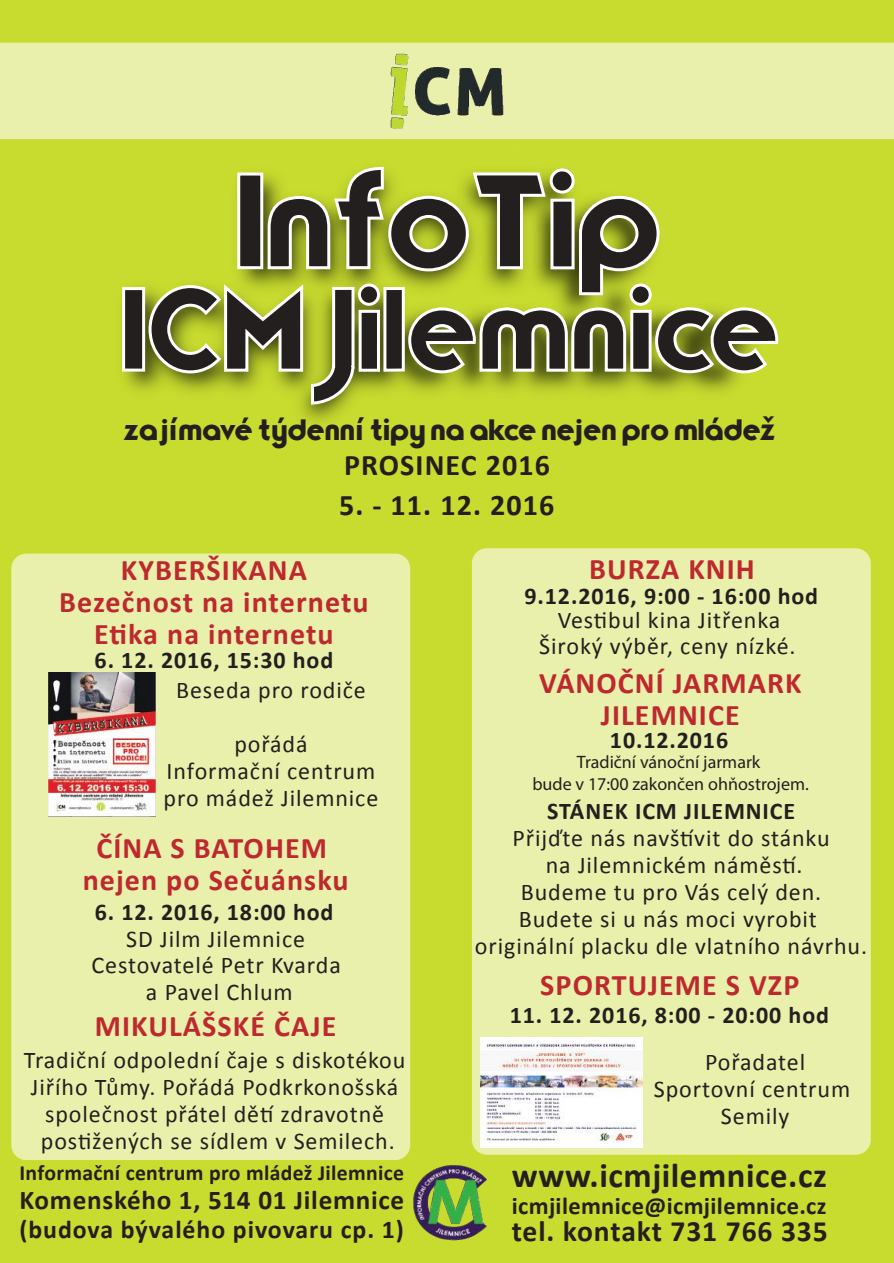
<style>
.page{position:relative;width:894px;height:1263px;background:#fff}
.page>*{position:absolute;margin:0;border:0;box-sizing:border-box;transform-origin:0 0}
.t1{font:135.3px "Typo Graphica";letter-spacing:.03em;color:#241f1f}
.t2{font:117.75px "Typo Graphica";letter-spacing:.03em;color:#241f1f}
.t3{font:700 34.65px "Calibri";letter-spacing:.015em;color:#241f1f}
.t4{font:700 30px/32px "Calibri";letter-spacing:.035em;color:#be282f;text-align:center}
.t5{font:30px "Typo Graphica";letter-spacing:.035em;color:#241f1f}
.t6{font:700 30px "Calibri";letter-spacing:.035em;color:#241f1f}
.t7{font:700 29.55px "Calibri";letter-spacing:.03em;color:#241f1f}
.t8{font:700 27.15px "Calibri";letter-spacing:.025em;color:#241f1f}
.t9{font:700 25.8px "Calibri";letter-spacing:.035em;color:#241f1f}
.t10{font:700 24.45px "Calibri";letter-spacing:.015em;color:#241f1f}
.t11{font:24px/27px "Calibri";letter-spacing:.035em;color:#241f1f;text-align:center}
.t12{font:700 24px "Calibri";letter-spacing:.035em;color:#241f1f}
.t13{font:700 21.75px "Calibri";letter-spacing:.015em;color:#241f1f}
.t14{font:18px/21.6px "Myriad Pro";color:#241f1f;text-align:center}
</style>
<div class="page">
<div style="left:0;top:0;width:893px;height:1263px;background:#c8db2f"></div>
<div style="left:0;top:43px;width:893px;height:96px;background:#e9f0ab"></div>
<img style="left:377px;top:42px;width:139px;height:78px">
<img style="left:226px;top:120px;width:444px;height:27px">
<img style="left:124px;top:287px;width:222px;height:135px">
<div style="left:122px;top:287px;width:23px;height:85px;border:3px solid #fff"></div>
<svg style="left:147px;top:166px;width:632px;height:240px"></svg>
<div style="left:11px;top:554px;width:399px;height:606px;background:#e9f0ab;border-radius:15px"></div>
<div style="left:471px;top:548px;width:399px;height:607px;background:#e9f0ab;border-radius:15px"></div>
<img style="left:413px;top:1165px;width:74px;height:76px">
<img style="left:48px;top:673px;width:107px;height:144px">
<img style="left:480px;top:1038px;width:162px;height:110px">
<h1 class="t1" style="left:239px;top:133px;width:424px">InfoTip</h1>
<h2 class="t2" style="left:124px;top:253px;width:657px">ICM Jilemnice</h2>
<p class="t5" style="left:124px;top:410px;width:652px">zajímavé týdenní tipy na akce nejen pro mládež</p>
<p class="t6" style="left:344px;top:446px;width:207px">PROSINEC 2016</p>
<p class="t6" style="left:339px;top:486px;width:216px">5. - 11. 12. 2016</p>
<p class="t4" style="left:59px;top:554px;width:311px">KYBERŠIKANA<br>Bezečnost na internetu<br>Etika na internetu</p>
<p class="t12" style="left:95px;top:645px;width:240px">6. 12. 2016, 15:30 hod</p>
<p class="t11" style="left:176px;top:676px;width:191px">Beseda pro rodiče</p>
<p class="t11" style="left:163px;top:730px;width:216px">pořádá<br>Informační centrum pro mádež Jilemnice</p>
<p class="t4" style="left:83px;top:832px;width:267px">ČÍNA S BATOHEM nejen po Sečuánsku</p>
<p class="t12" style="left:95px;top:896px;width:240px">6. 12. 2016, 18:00 hod</p>
<p class="t11" style="left:92px;top:925px;width:251px">SD Jilm Jilemnice<br>Cestovatelé Petr Kvarda a Pavel Chlum</p>
<p class="t4" style="left:95px;top:1010px;width:243px">MIKULÁŠSKÉ ČAJE</p>
<p class="t11" style="left:24px;top:1047px;width:383px">Tradiční odpolední čaje s diskotékou Jiřího Tůmy. Pořádá Podkrkonošská společnost přátel dětí zdravotně postižených se sídlem v Semilech.</p>
<p class="t13" style="left:20px;top:1159px;width:386px">Informační centrum pro mládež Jilemnice</p>
<p class="t8" style="left:20px;top:1182px;width:386px">Komenského 1, 514 01 Jilemnice</p>
<p class="t9" style="left:20px;top:1213px;width:386px">(budova bývalého pivovaru cp. 1)</p>
<p class="t4" style="left:589px;top:553px;width:167px">BURZA KNIH</p>
<p class="t12" style="left:524px;top:581px;width:295px">9.12.2016, 9:00 - 16:00 hod</p>
<p class="t11" style="left:539px;top:608px;width:258px;line-height:25.5px">Vestibul kina Jitřenka<br>Široký výběr, ceny nízké.</p>
<p class="t4" style="left:539px;top:667px;width:264px">VÁNOČNÍ JARMARK<br>JILEMNICE</p>
<p class="t12" style="left:609px;top:724px;width:120px">10.12.2016</p>
<p class="t14" style="left:532px;top:751px;width:278px">Tradiční vánoční jarmark<br>bude v 17:00 zakončen ohňostrojem.</p>
<p class="t12" style="left:547px;top:796px;width:249px">STÁNEK ICM JILEMNICE</p>
<p class="t11" style="left:475px;top:825px;width:393px">Přijďte nás navštívit do stánku<br>na Jilemnickém náměstí.<br>Budeme tu pro Vás celý den.<br>Budete si u nás moci vyrobit originální placku dle vlatního návrhu.</p>
<p class="t4" style="left:540px;top:968px;width:260px">SPORTUJEME S VZP</p>
<p class="t12" style="left:509px;top:1000px;width:321px">11. 12. 2016, 8:00 - 20:00 hod</p>
<p class="t11" style="left:653px;top:1048px;width:198px">Pořadatel<br>Sportovní centrum<br>Semily</p>
<h3 class="t3" style="left:511px;top:1153px;width:316px">www.icmjilemnice.cz</h3>
<p class="t10" style="left:511px;top:1190px;width:316px">icmjilemnice@icmjilemnice.cz</p>
<p class="t7" style="left:511px;top:1213px;width:317px">tel. kontakt 731 766 335</p>
</div>
